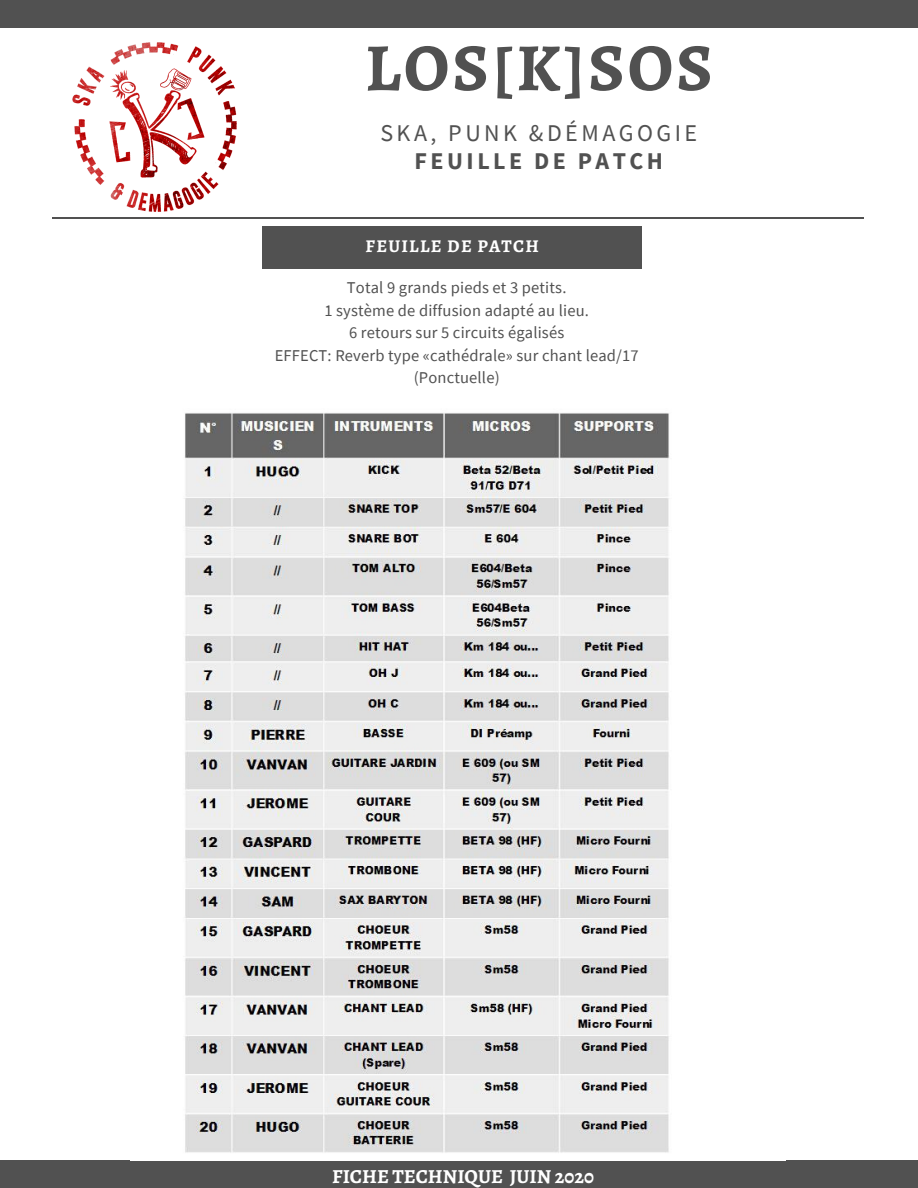
<style>
.page{position:relative;width:918px;height:1188px;background:#fff}
.page>*{position:absolute;margin:0;border:0;box-sizing:border-box;transform-origin:0 0}
.t1{font:700 67.5px "Alegreya SC";letter-spacing:.045em;color:#515151}
.t2{font:24px "Source Sans Pro";letter-spacing:.145em;color:#515151}
.t3{font:700 24px "Source Sans Pro";letter-spacing:.145em;color:#515151}
.t4{font:700 19.95px "Alegreya SC";color:#fff}
.t5{font:700 18px "Alegreya SC";letter-spacing:.07em;color:#fff}
.t6{font:16.5px/22.5px "Source Sans Pro";letter-spacing:.01em;color:#515151;text-align:center}
</style>
<div class="page">
<div style="left:263px;top:226px;width:379px;height:42px;background:#515151"></div>
<div style="left:0;top:0;width:918px;height:28px;background:#515151"></div>
<div style="left:0;top:1161px;width:918px;height:27px;background:#515151"></div>
<hr style="left:52px;top:217px;width:812px;height:1px;background:#515151">
<img style="left:52px;top:42px;width:213px;height:177px">
<img style="left:184px;top:413px;width:485px;height:740px">
<h1 class="t1" style="left:365px;top:22px;width:349px">LOS[K]SOS</h1>
<h2 class="t2" style="left:380px;top:117px;width:318px">SKA, PUNK &amp;DÉMAGOGIE</h2>
<h2 class="t3" style="left:415px;top:145px;width:250px">FEUILLE DE PATCH</h2>
<p class="t5" style="left:366px;top:234px;width:175px">FEUILLE DE PATCH</p>
<p class="t6" style="left:275px;top:276px;width:366px">Total 9 grands pieds et 3 petits.<br>1 système de diffusion adapté au lieu.<br>6 retours sur 5 circuits égalisés<br>EFFECT: Reverb type «cathédrale» sur chant lead/17 (Ponctuelle)</p>
<p class="t4" style="left:332px;top:1163px;width:264px">FICHE TECHNIQUE JUIN 2020</p>
</div>
